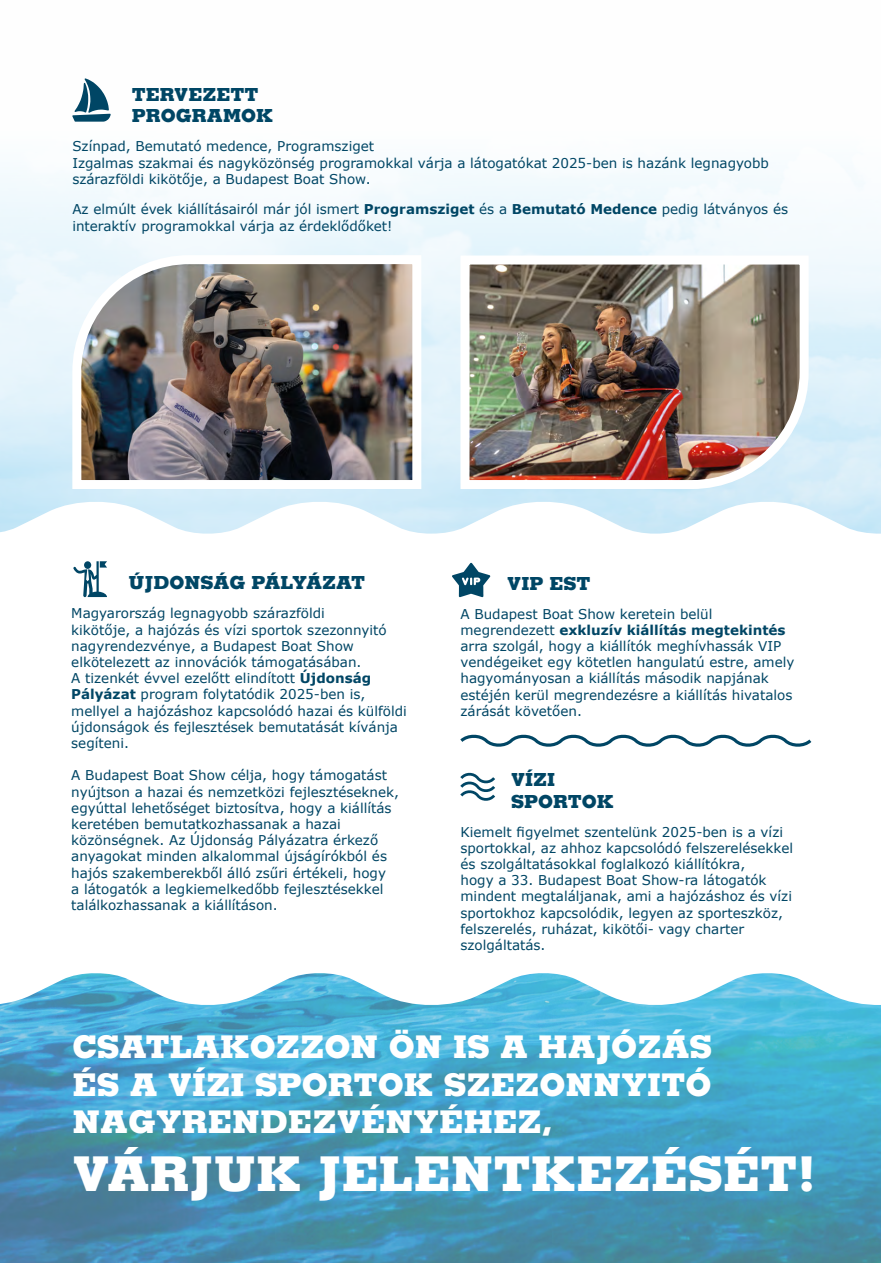
<style>
.page{position:relative;width:881px;height:1263px;background:#fff}
.page>*{position:absolute;margin:0;border:0;box-sizing:border-box;transform-origin:0 0}
.kenyer{font:800 48px "Memphis LT Pro";color:#fff}
.kenyer-2{font:800 31.2px/37.5px "Memphis LT Pro";color:#fff;text-align:justify}
.t1{font:800 18px/21.6px "Memphis LT Pro";color:#004665}
.t2{font:13.5px/16.2px "Verdana";color:#004665}
.s1{font-weight:700}
</style>
<div class="page">
<img style="left:0;top:170px;width:880px;height:1093px">
<svg style="left:0;top:499px;width:880px;height:509px"></svg>
<img style="left:68px;top:251px;width:357px;height:242px">
<img style="left:456px;top:251px;width:356px;height:242px">
<svg style="left:72px;top:78px;width:39px;height:44px"></svg>
<svg style="left:73px;top:561px;width:34px;height:36px"></svg>
<svg style="left:456px;top:730px;width:358px;height:21px"></svg>
<svg style="left:457px;top:773px;width:41px;height:31px"></svg>
<svg style="left:452px;top:563px;width:38px;height:34px"></svg>
<p class="t1" style="left:132px;top:83px;width:142px">TERVEZETT<br>PROGRAMOK</p>
<p class="t2" style="left:72px;top:139px;width:303px">Színpad, Bemutató medence, Programsziget</p>
<p class="t2" style="left:72px;top:155px;width:697px">Izgalmas szakmai és nagyközönség programokkal várja a látogatókat 2025-ben is hazánk legnagyobb szárazföldi kikötője, a Budapest Boat Show.</p>
<p class="t2" style="left:72px;top:202px;width:717px">Az elmúlt évek kiállításairól már jól ismert <span class="s1">Programsziget</span> és a <span class="s1">Bemutató Medence</span> pedig látványos és interaktív programokkal várja az érdeklődőket!</p>
<p class="t1" style="left:128px;top:572px;width:238px">ÚJDONSÁG PÁLYÁZAT</p>
<p class="t2" style="left:71px;top:605px;width:337px">Magyarország legnagyobb szárazföldi<br>kikötője, a hajózás és vízi sportok szezonnyitó nagyrendezvénye, a Budapest Boat Show elkötelezett az innovációk támogatásában.<br>A tizenkét évvel ezelőtt elindított <span class="s1">Újdonság Pályázat</span> program folytatódik 2025-ben is, mellyel a hajózáshoz kapcsolódó hazai és külföldi újdonságok és fejlesztések bemutatását kívánja segíteni.</p>
<p class="t2" style="left:71px;top:767px;width:329px">A Budapest Boat Show célja, hogy támogatást nyújtson a hazai és nemzetközi fejlesztéseknek, egyúttal lehetőséget biztosítva, hogy a kiállítás keretében bemutatkozhassanak a hazai közönségnek. Az Újdonság Pályázatra érkező anyagokat minden alkalommal újságírókból és hajós szakemberekből álló zsűri értékeli, hogy<br>a látogatók a legkiemelkedőbb fejlesztésekkel találkozhassanak a kiállításon.</p>
<p class="t1" style="left:507px;top:572px;width:84px">VIP EST</p>
<p class="t2" style="left:460px;top:606px;width:335px">A Budapest Boat Show keretein belül megrendezett <span class="s1">exkluzív kiállítás megtekintés </span>arra szolgál, hogy a kiállítók meghívhassák VIP vendégeiket egy kötetlen hangulatú estre, amely hagyományosan a kiállítás második napjának estéjén kerül megrendezésre a kiállítás hivatalos zárását követően.</p>
<p class="t1" style="left:511px;top:768px;width:104px">VÍZI<br>SPORTOK</p>
<p class="t2" style="left:460px;top:824px;width:334px">Kiemelt figyelmet szentelünk 2025-ben is a vízi sportokkal, az ahhoz kapcsolódó felszerelésekkel és szolgáltatásokkal foglalkozó kiállítókra,<br>hogy a 33. Budapest Boat Show-ra látogatók mindent megtaláljanak, ami a hajózáshoz és vízi sportokhoz kapcsolódik, legyen az sporteszköz, felszerelés, ruházat, kikötői- vagy charter szolgáltatás.</p>
<p class="kenyer-2" style="left:72px;top:1027px;width:641px">CSATLAKOZZON ÖN IS A HAJÓZÁS ÉS A VÍZI SPORTOK SZEZONNYITÓ NAGYRENDEZVÉNYÉHEZ,</p>
<p class="kenyer" style="left:72px;top:1142px;width:745px">VÁRJUK JELENTKEZÉSÉT!</p>
</div>
